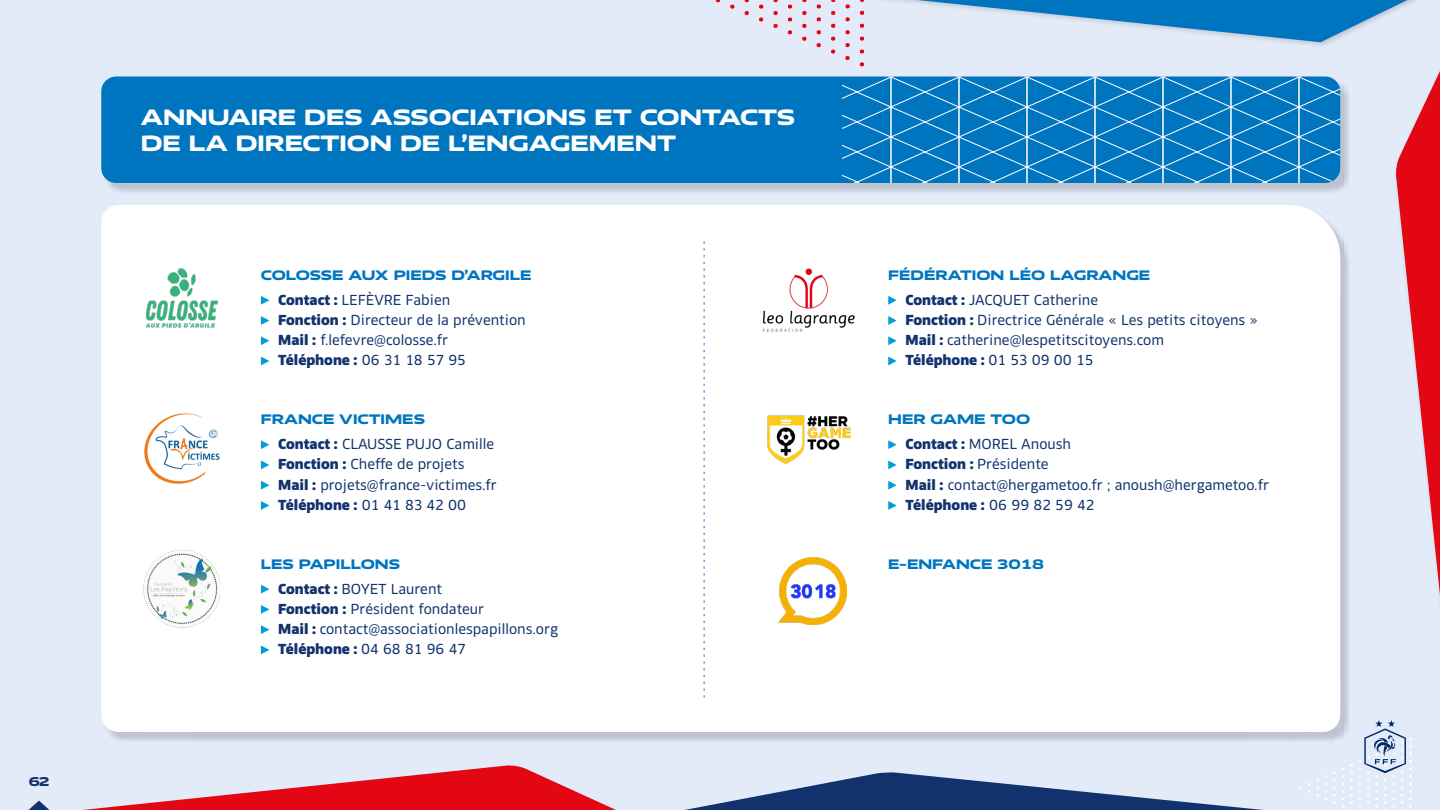
<style>
.page{position:relative;width:1440px;height:810px;background:#e3ebf9}
.page>*{position:absolute;margin:0;border:0;box-sizing:border-box;transform-origin:0 0}
.t1{font:900 21.75px/26.1px "FFF Equipe Extended";color:#fff}
.t2{font:14.25px/20.2px "FFF Equipe Regular";color:#12336e}
.t3{font:14.25px "FFF Equipe Black";color:#12336e}
.t4{font:900 13.5px "FFF Equipe Extended";color:#0075bf}
.t5{font:900 12.52px "FFF Equipe Extended";color:#12326e}
.s1{font-family:"FFF Equipe Black"}
.s2{font-family:"FFF Equipe Regular"}
</style>
<div class="page">
<svg style="left:730px;top:4px;width:4px;height:5px"></svg>
<svg style="left:759px;top:4px;width:4px;height:5px"></svg>
<svg style="left:745px;top:11px;width:4px;height:4px"></svg>
<svg style="left:788px;top:4px;width:4px;height:5px"></svg>
<svg style="left:774px;top:11px;width:4px;height:4px"></svg>
<svg style="left:759px;top:17px;width:4px;height:5px"></svg>
<svg style="left:817px;top:4px;width:4px;height:5px"></svg>
<svg style="left:802px;top:11px;width:4px;height:4px"></svg>
<svg style="left:788px;top:17px;width:4px;height:5px"></svg>
<svg style="left:774px;top:24px;width:4px;height:4px"></svg>
<svg style="left:846px;top:4px;width:4px;height:5px"></svg>
<svg style="left:831px;top:11px;width:4px;height:4px"></svg>
<svg style="left:817px;top:17px;width:4px;height:5px"></svg>
<svg style="left:802px;top:24px;width:4px;height:4px"></svg>
<svg style="left:788px;top:30px;width:4px;height:5px"></svg>
<svg style="left:846px;top:17px;width:4px;height:5px"></svg>
<svg style="left:831px;top:24px;width:4px;height:4px"></svg>
<svg style="left:817px;top:30px;width:4px;height:4px"></svg>
<svg style="left:802px;top:37px;width:4px;height:4px"></svg>
<svg style="left:846px;top:30px;width:4px;height:4px"></svg>
<svg style="left:831px;top:36px;width:4px;height:5px"></svg>
<svg style="left:817px;top:43px;width:4px;height:4px"></svg>
<svg style="left:846px;top:43px;width:4px;height:4px"></svg>
<svg style="left:831px;top:49px;width:4px;height:5px"></svg>
<svg style="left:860px;top:49px;width:4px;height:5px"></svg>
<svg style="left:846px;top:56px;width:4px;height:4px"></svg>
<svg style="left:860px;top:62px;width:4px;height:5px"></svg>
<svg style="left:917px;top:0;width:490px;height:42px"></svg>
<svg style="left:1316px;top:779px;width:3px;height:18px"></svg>
<svg style="left:1325px;top:775px;width:2px;height:25px"></svg>
<svg style="left:1333px;top:771px;width:3px;height:33px"></svg>
<svg style="left:1342px;top:768px;width:2px;height:40px"></svg>
<svg style="left:1350px;top:764px;width:3px;height:46px"></svg>
<svg style="left:685px;top:772px;width:578px;height:38px"></svg>
<svg style="left:1396px;top:71px;width:44px;height:524px"></svg>
<svg style="left:28px;top:765px;width:588px;height:45px"></svg>
<svg style="left:1359px;top:720px;width:53px;height:90px"></svg>
<div style="left:103px;top:79px;width:1248px;height:116px;background:#000;opacity:.17"></div>
<div style="left:101px;top:76px;width:1239px;height:107px;background:#0075bf;border-radius:15px"></div>
<svg style="left:842px;top:76px;width:498px;height:107px"></svg>
<div style="left:103px;top:207px;width:1248px;height:537px;background:#000;opacity:.17"></div>
<div style="left:101px;top:205px;width:1239px;height:527px;background:#fff"></div>
<svg style="left:261px;top:296px;width:8px;height:9px"></svg>
<svg style="left:261px;top:316px;width:8px;height:9px"></svg>
<svg style="left:261px;top:336px;width:8px;height:9px"></svg>
<svg style="left:261px;top:357px;width:8px;height:8px"></svg>
<svg style="left:261px;top:440px;width:8px;height:9px"></svg>
<svg style="left:261px;top:461px;width:8px;height:8px"></svg>
<svg style="left:261px;top:481px;width:8px;height:9px"></svg>
<svg style="left:261px;top:501px;width:8px;height:9px"></svg>
<svg style="left:261px;top:585px;width:8px;height:9px"></svg>
<svg style="left:261px;top:605px;width:8px;height:9px"></svg>
<svg style="left:261px;top:625px;width:8px;height:9px"></svg>
<svg style="left:261px;top:646px;width:8px;height:8px"></svg>
<svg style="left:888px;top:296px;width:9px;height:9px"></svg>
<svg style="left:888px;top:316px;width:9px;height:9px"></svg>
<svg style="left:888px;top:336px;width:9px;height:9px"></svg>
<svg style="left:888px;top:357px;width:9px;height:8px"></svg>
<svg style="left:888px;top:440px;width:9px;height:9px"></svg>
<svg style="left:888px;top:461px;width:9px;height:8px"></svg>
<svg style="left:888px;top:481px;width:9px;height:9px"></svg>
<svg style="left:888px;top:501px;width:9px;height:9px"></svg>
<img style="left:144px;top:267px;width:75px;height:62px">
<img style="left:144px;top:413px;width:77px;height:71px">
<img style="left:144px;top:550px;width:77px;height:77px">
<img style="left:760px;top:268px;width:97px;height:65px">
<img style="left:761px;top:393px;width:97px;height:94px">
<svg style="left:704px;top:241px;width:1px;height:456px"></svg>
<img style="left:778px;top:557px;width:68px;height:67px">
<p class="t5" style="left:29px;top:774px;width:22px">62</p>
<h1 class="t1" style="left:141px;top:104px;width:656px">ANNUAIRE DES ASSOCIATIONS ET CONTACTS<br>DE LA DIRECTION DE L’ENGAGEMENT</h1>
<p class="t4" style="left:261px;top:267px;width:272px">COLOSSE AUX PIEDS D’ARGILE</p>
<p class="t2" style="left:278px;top:289px;width:249px"><span class="s1">Contact :</span> LEFÈVRE Fabien<br><span class="s1">Fonction :</span> Directeur de la prévention<br><span class="s1">Mail :</span> f.lefevre@colosse.fr</p>
<p class="t3" style="left:278px;top:352px;width:189px">Téléphone : <span class="s2">06 31 18 57 95</span></p>
<p class="t4" style="left:261px;top:411px;width:165px">FRANCE VICTIMES</p>
<p class="t2" style="left:278px;top:434px;width:220px"><span class="s1">Contact :</span> CLAUSSE PUJO Camille<br><span class="s1">Fonction :</span> Cheffe de projets<br><span class="s1">Mail :</span> projets@france-victimes.fr</p>
<p class="t3" style="left:278px;top:496px;width:189px">Téléphone : <span class="s2">01 41 83 42 00</span></p>
<p class="t4" style="left:261px;top:556px;width:141px">LES PAPILLONS</p>
<p class="t2" style="left:278px;top:578px;width:281px"><span class="s1">Contact :</span> BOYET Laurent<br><span class="s1">Fonction :</span> Président fondateur<br><span class="s1">Mail :</span> contact@associationlespapillons.org</p>
<p class="t3" style="left:278px;top:640px;width:189px">Téléphone : <span class="s2">04 68 81 96 47</span></p>
<p class="t4" style="left:888px;top:267px;width:264px">FÉDÉRATION LÉO LAGRANGE</p>
<p class="t2" style="left:906px;top:289px;width:354px"><span class="s1">Contact :</span> JACQUET Catherine<br><span class="s1">Fonction :</span> Directrice Générale « Les petits citoyens »<br><span class="s1">Mail :</span> catherine@lespetitscitoyens.com</p>
<p class="t3" style="left:906px;top:352px;width:190px">Téléphone : <span class="s2">01 53 09 00 15</span></p>
<p class="t4" style="left:888px;top:411px;width:143px">HER GAME TOO</p>
<p class="t2" style="left:906px;top:434px;width:365px"><span class="s1">Contact :</span> MOREL Anoush<br><span class="s1">Fonction :</span> Présidente<br><span class="s1">Mail :</span> contact@hergametoo.fr ; anoush@hergametoo.fr</p>
<p class="t3" style="left:906px;top:496px;width:190px">Téléphone : <span class="s2">06 99 82 59 42</span></p>
<p class="t4" style="left:888px;top:556px;width:157px">E-ENFANCE 3018</p>
</div>
